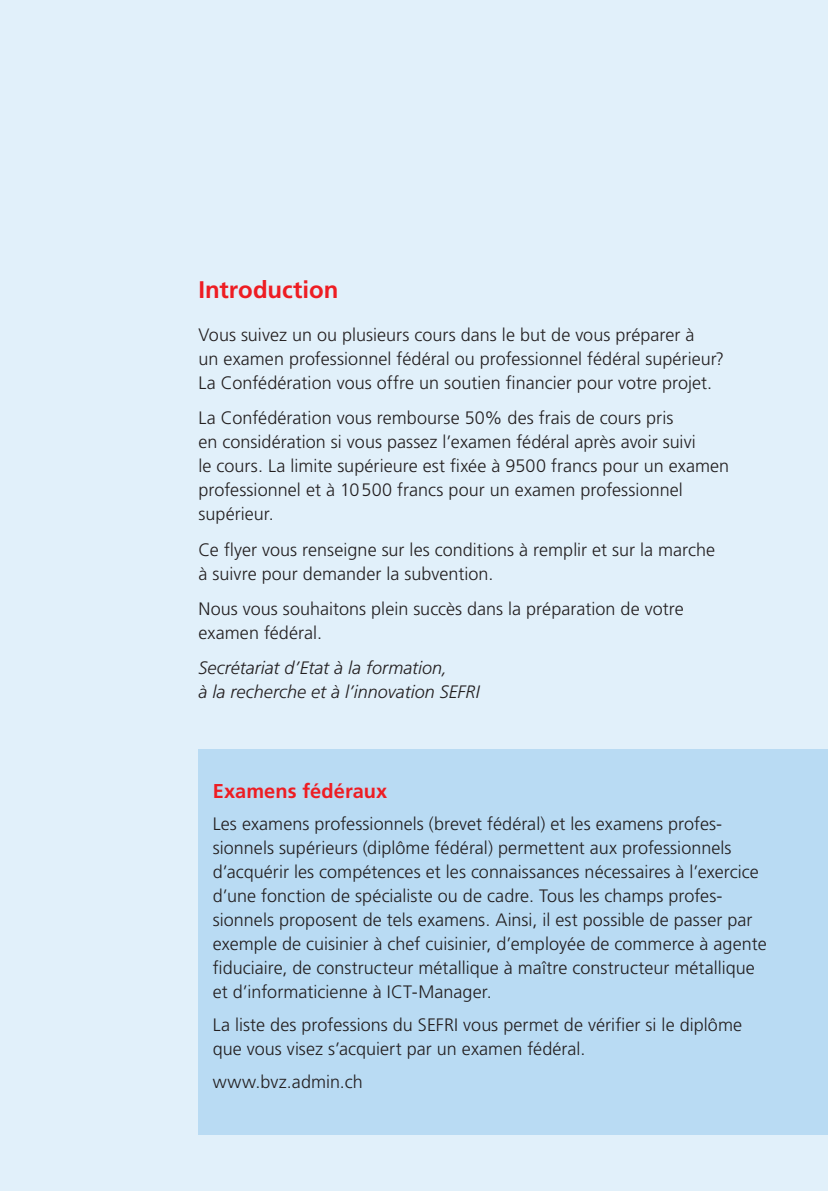
<style>
.page{position:relative;width:828px;height:1191px;background:#e1f0fa}
.page>*{position:absolute;margin:0;border:0;box-sizing:border-box;transform-origin:0 0}
.t1{font:700 24px "Frutiger LT Std";color:#ee1d23}
.t2{font:700 20px "Frutiger LT Std";letter-spacing:.005em;color:#ee1d23}
.t3{font:300 18px/24px "Frutiger LT Std";letter-spacing:.005em;color:#231f20}
.t4{font:italic 300 18px/24px "Frutiger LT Std";color:#231f20}
</style>
<div class="page">
<div style="left:198px;top:749px;width:630px;height:385px;background:#b9dbf3"></div>
<p class="t1" style="left:198px;top:275px;width:141px">Introduction</p>
<p class="t3" style="left:198px;top:323px;width:527px">Vous suivez un ou plusieurs cours dans le but de vous préparer à<br>un examen professionnel fédéral ou professionnel fédéral supérieur?<br>La Confédération vous offre un soutien financier pour votre projet.</p>
<p class="t3" style="left:198px;top:406px;width:532px">La Confédération vous rembourse 50% des frais de cours pris<br>en considération si vous passez l’examen fédéral après avoir suivi<br>le cours. La limite supérieure est fixée à 9500 francs pour un examen professionnel et à 10500 francs pour un examen professionnel supérieur.</p>
<p class="t3" style="left:198px;top:538px;width:518px">Ce flyer vous renseigne sur les conditions à remplir et sur la marche à suivre pour demander la subvention.</p>
<p class="t3" style="left:198px;top:597px;width:487px">Nous vous souhaitons plein succès dans la préparation de votre examen fédéral.</p>
<p class="t4" style="left:198px;top:656px;width:283px">Secrétariat d’Etat à la formation,<br>à la recherche et à l’innovation SEFRI</p>
<p class="t2" style="left:213px;top:779px;width:176px">Examens fédéraux</p>
<p class="t3" style="left:213px;top:812px;width:555px">Les examens professionnels (brevet fédéral) et les examens profes&shy;sionnels supérieurs (diplôme fédéral) permettent aux professionnels d’acquérir les compétences et les connaissances nécessaires à l’exercice d’une fonction de spécialiste ou de cadre. Tous les champs profes&shy;sionnels proposent de tels examens. Ainsi, il est possible de passer par exemple de cuisinier à chef cuisinier, d’employée de commerce à agente fiduciaire, de constructeur métallique à maître constructeur métallique et d’informaticienne à ICT-Manager.</p>
<p class="t3" style="left:213px;top:1013px;width:531px">La liste des professions du SEFRI vous permet de vérifier si le diplôme que vous visez s’acquiert par un examen fédéral.</p>
<p class="t3" style="left:213px;top:1069px;width:151px">www.bvz.admin.ch</p>
</div>
